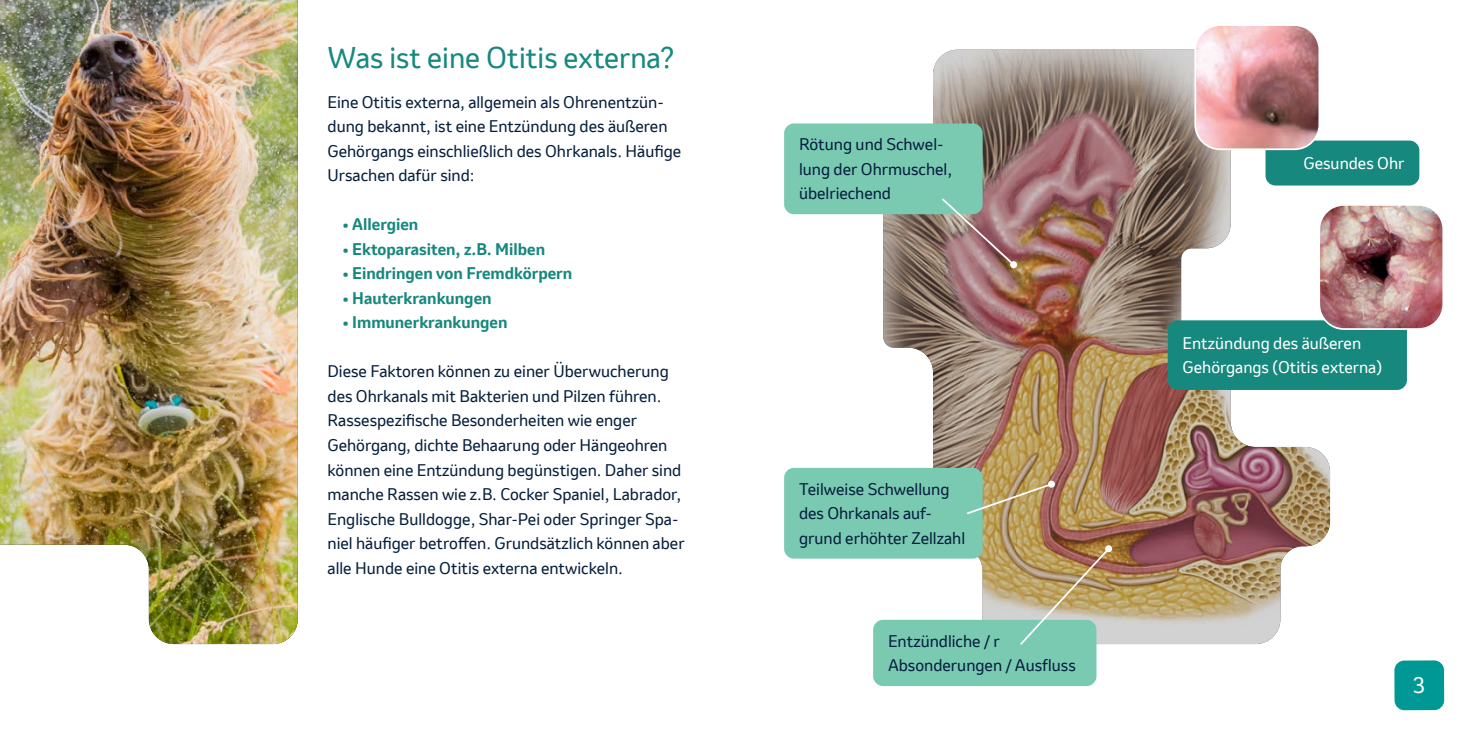
<style>
.page{position:relative;width:1469px;height:735px;background:#fff}
.page>*{position:absolute;margin:0;border:0;box-sizing:border-box;transform-origin:0 0}
.t1{font:28px "Invention";color:#16887e}
.t2{font:21px "Invention";color:#fff}
.t3{font:15.75px/24.5px "Invention";color:#061f3d}
.t4{font:700 15.75px "Invention";color:#16887e}
.t5{font:15.75px/24.5px "Invention";color:#fff}
</style>
<div class="page">
<img style="left:883px;top:50px;width:446px;height:593px">
<div style="left:784px;top:123px;width:198px;height:91px;background:#7acab2;border-radius:10px"></div>
<div style="left:784px;top:467px;width:198px;height:91px;background:#7acab2;border-radius:10px"></div>
<div style="left:873px;top:619px;width:223px;height:66px;background:#7acab2;border-radius:10px"></div>
<div style="left:1167px;top:320px;width:239px;height:70px;background:#16887e;border-radius:10px"></div>
<div style="left:1265px;top:140px;width:154px;height:45px;background:#16887e;border-radius:10px"></div>
<img style="left:1319px;top:205px;width:122px;height:122px">
<div style="left:1318px;top:204px;width:126px;height:126px;border:2px solid #fff;border-radius:25px"></div>
<svg style="left:940px;top:197px;width:76px;height:70px;background:#a08886"></svg>
<div style="left:1010px;top:261px;width:7px;height:7px;background:#fff;border-radius:50%"></div>
<svg style="left:967px;top:481px;width:86px;height:34px"></svg>
<div style="left:1048px;top:480px;width:7px;height:7px;background:#fff;border-radius:50%"></div>
<svg style="left:1018px;top:546px;width:93px;height:100px"></svg>
<div style="left:1105px;top:545px;width:7px;height:7px;background:#fff;border-radius:50%"></div>
<div style="left:1394px;top:660px;width:50px;height:49px;background:#009894;border-radius:10px"></div>
<img style="left:1195px;top:27px;width:124px;height:122px">
<div style="left:1194px;top:24px;width:126px;height:126px;border:2px solid #fff;border-radius:25px"></div>
<img style="left:0;top:0;width:298px;height:643px">
<h1 class="t1" style="left:327px;top:38px;width:348px">Was ist eine Otitis externa?</h1>
<p class="t3" style="left:327px;top:89px;width:355px">Eine Otitis externa, allgemein als Ohrenentzün&shy;dung bekannt, ist eine Entzündung des äußeren Gehörgangs einschließlich des Ohrkanals. Häufige Ursachen dafür sind:</p>
<p class="t4" style="left:342px;top:213px;width:77px">• Allergien</p>
<p class="t4" style="left:342px;top:237px;width:204px">• Ektoparasiten, z.B. Milben</p>
<p class="t4" style="left:342px;top:262px;width:231px">• Eindringen von Fremdkörpern</p>
<p class="t4" style="left:342px;top:286px;width:151px">• Hauterkrankungen</p>
<p class="t4" style="left:342px;top:311px;width:166px">• Immunerkrankungen</p>
<p class="t3" style="left:327px;top:359px;width:359px">Diese Faktoren können zu einer Überwucherung des Ohrkanals mit Bakterien und Pilzen führen.<br>Rassespezifische Besonderheiten wie enger Gehörgang, dichte Behaarung oder Hängeohren können eine Entzündung begünstigen. Daher sind manche Rassen wie z.B. Cocker Spaniel, Labrador, Englische Bulldogge, Shar-Pei oder Springer Spa&shy;niel häufiger betroffen. Grundsätzlich können aber alle Hunde eine Otitis externa entwickeln.</p>
<p class="t3" style="left:799px;top:132px;width:155px">Rötung und Schwel&shy;lung der Ohrmuschel, übelriechend</p>
<p class="t3" style="left:799px;top:476px;width:168px">Teilweise Schwellung des Ohrkanals auf&shy;grund erhöhter Zellzahl</p>
<p class="t3" style="left:888px;top:628px;width:189px">Entzündliche / r<br>Absonderungen / Ausfluss</p>
<p class="t5" style="left:1303px;top:151px;width:102px">Gesundes Ohr</p>
<p class="t5" style="left:1182px;top:330px;width:201px">Entzündung des äußeren<br>Gehörgangs (Otitis externa)</p>
<h2 class="t2" style="left:1412px;top:670px;width:13px">3</h2>
</div>
